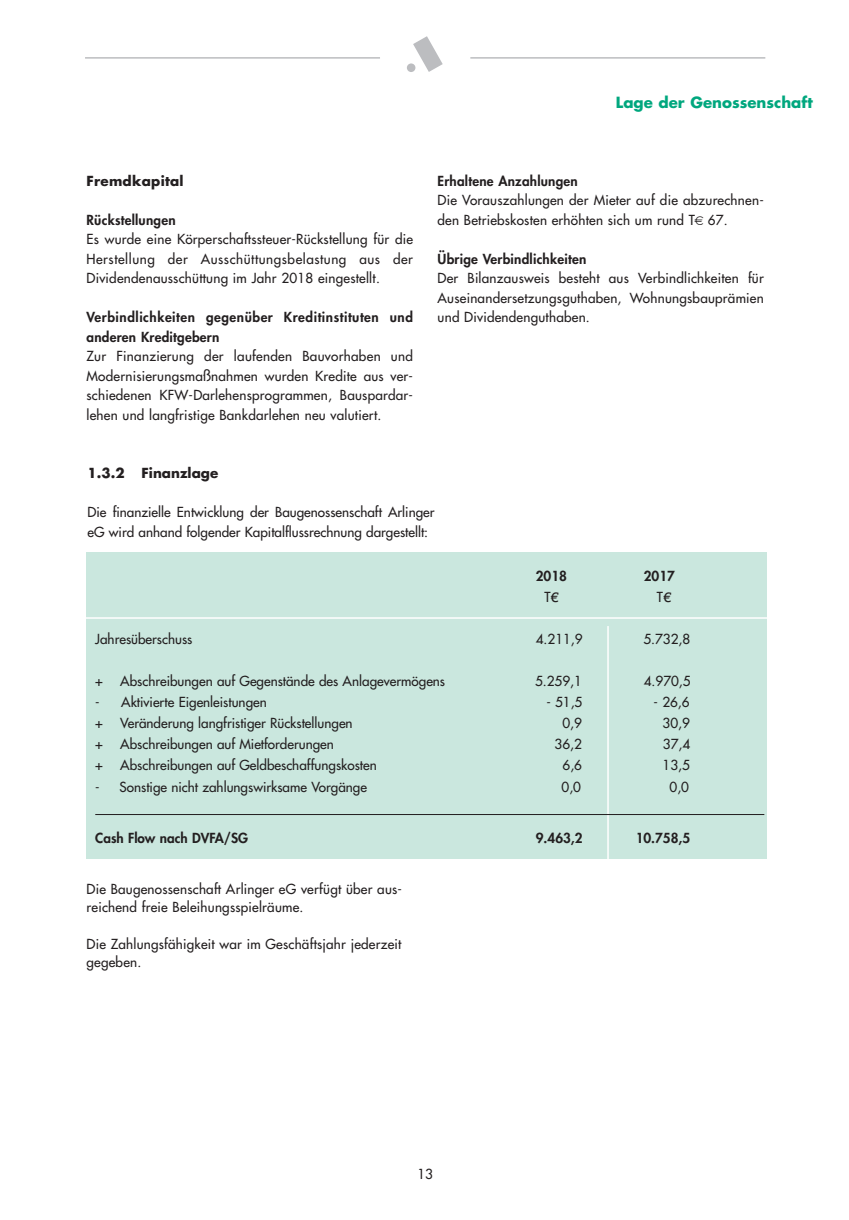
<style>
.page{position:relative;width:849px;height:1220px;background:#fff}
.page>*{position:absolute;margin:0;border:0;box-sizing:border-box;transform-origin:0 0}
.t1{font:700 15px "Futura";color:#00a77e}
.t2{font:13.5px/19.5px "Futura";color:#231f20}
.t3{font:800 13.5px "Futura";letter-spacing:.015em;color:#231f20}
.t4{font:800 13.5px/19.5px "Futura";letter-spacing:.04em;color:#231f20}
.t5{font:700 13.5px "Futura";letter-spacing:.02em;color:#231f20}
.t6{font:700 13.5px "Futura";color:#231f20}
.s1{font-family:"Linotype Euro Font Ato F"}
</style>
<div class="page">
<svg style="left:413px;top:36px;width:30px;height:36px"></svg>
<div style="left:407px;top:63px;width:8px;height:9px;background:#bcbdc0;border-radius:50%"></div>
<hr style="left:85px;top:57px;width:295px;height:2px;background:#bcbdc0">
<hr style="left:470px;top:57px;width:295px;height:2px;background:#bcbdc0">
<div style="left:86px;top:552px;width:680px;height:307px;background:#cae7de"></div>
<hr style="left:77px;top:617px;width:699px;height:2px;background:#fff">
<hr style="left:607px;top:626px;width:2px;height:394px;background:#fff">
<hr style="left:95px;top:814px;width:669px;height:1px;background:#231f20">
<p class="t1" style="left:616px;top:95px;width:198px">Lage der Genossenschaft</p>
<p class="t5" style="left:87px;top:175px;width:99px">Fremdkapital</p>
<p class="t3" style="left:87px;top:213px;width:91px">Rückstellungen</p>
<p class="t2" style="left:87px;top:230px;width:328px;text-align:justify">Es wurde eine Körperschaftssteuer-Rückstellung für die Herstellung der Ausschüttungsbelastung aus der Dividendenausschüttung im Jahr 2018 eingestellt.</p>
<p class="t4" style="left:87px;top:309px;width:328px">Verbindlichkeiten gegenüber Kreditinstituten und anderen Kreditgebern</p>
<p class="t2" style="left:87px;top:347px;width:328px;text-align:justify">Zur Finanzierung der laufenden Bauvorhaben und Modernisierungsmaßnahmen wurden Kredite aus ver&shy;schiedenen KFW-Darlehensprogrammen, Bauspar dar - lehen und langfristige Bankdarlehen neu valutiert.</p>
<p class="t3" style="left:438px;top:174px;width:142px">Erhaltene Anzahlungen</p>
<p class="t2" style="left:438px;top:191px;width:328px">Die Vorauszahlungen der Mieter auf die abzurechnen&shy;den Betriebskosten erhöhten sich um rund T 67.</p>
<p class="t3" style="left:438px;top:252px;width:150px">Übrige Verbindlichkeiten</p>
<p class="t2" style="left:438px;top:269px;width:328px;text-align:justify">Der Bilanzausweis besteht aus Verbindlichkeiten für Auseinandersetzungsguthaben, Wohnungsbauprämien und Dividendenguthaben.</p>
<p class="t5" style="left:88px;top:467px;width:39px">1.3.2</p>
<p class="t6" style="left:142px;top:467px;width:78px">Finanzlage</p>
<p class="t2" style="left:88px;top:503px;width:349px">Die finanzielle Entwicklung der Baugenossenschaft Arlinger eG wird anhand folgender Kapitalflussrechnung dargestellt:</p>
<p class="t3" style="left:536px;top:570px;width:33px">2018</p>
<p class="t3" style="left:644px;top:570px;width:33px">2017</p>
<p class="t2" style="left:544px;top:588px;width:16px">T<span class="s1">e</span></p>
<p class="t2" style="left:657px;top:588px;width:16px">T<span class="s1">e</span></p>
<p class="t2" style="left:95px;top:630px;width:99px">Jahresüberschuss</p>
<p class="t2" style="left:536px;top:630px;width:48px">4.211,9</p>
<p class="t2" style="left:643px;top:630px;width:48px">5.732,8</p>
<p class="t2" style="left:95px;top:672px;width:9px">+</p>
<p class="t2" style="left:120px;top:672px;width:326px">Abschreibungen auf Gegenstände des Anlagevermögens</p>
<p class="t2" style="left:535px;top:672px;width:48px">5.259,1</p>
<p class="t2" style="left:644px;top:672px;width:48px">4.970,5</p>
<p class="t2" style="left:95px;top:693px;width:173px">- Aktivierte Eigenleistungen</p>
<p class="t2" style="left:546px;top:693px;width:38px">- 51,5</p>
<p class="t2" style="left:654px;top:693px;width:38px">- 26,6</p>
<p class="t2" style="left:95px;top:714px;width:9px">+</p>
<p class="t2" style="left:120px;top:714px;width:234px">Veränderung langfristiger Rückstellungen</p>
<p class="t2" style="left:562px;top:714px;width:21px">0,9</p>
<p class="t2" style="left:663px;top:714px;width:29px">30,9</p>
<p class="t2" style="left:95px;top:735px;width:9px">+</p>
<p class="t2" style="left:120px;top:735px;width:215px">Abschreibungen auf Mietforderungen</p>
<p class="t2" style="left:555px;top:735px;width:29px">36,2</p>
<p class="t2" style="left:663px;top:735px;width:29px">37,4</p>
<p class="t2" style="left:95px;top:756px;width:9px">+</p>
<p class="t2" style="left:120px;top:756px;width:258px">Abschreibungen auf Geldbeschaffungskosten</p>
<p class="t2" style="left:563px;top:756px;width:21px">6,6</p>
<p class="t2" style="left:663px;top:756px;width:29px">13,5</p>
<p class="t2" style="left:95px;top:777px;width:273px">- Sonstige nicht zahlungswirksame Vorgänge</p>
<p class="t2" style="left:562px;top:777px;width:21px">0,0</p>
<p class="t2" style="left:670px;top:777px;width:21px">0,0</p>
<p class="t3" style="left:95px;top:831px;width:155px">Cash Flow nach DVFA/SG</p>
<p class="t3" style="left:536px;top:831px;width:48px">9.463,2</p>
<p class="t3" style="left:636px;top:831px;width:56px">10.758,5</p>
<p class="t2" style="left:87px;top:880px;width:317px;line-height:18.5px">Die Baugenossenschaft Arlinger eG verfügt über aus&shy;reichend freie Beleihungsspielräume.</p>
<p class="t2" style="left:87px;top:935px;width:316px;line-height:18.5px">Die Zahlungsfähigkeit war im Geschäftsjahr jederzeit gegeben.</p>
<p class="t2" style="left:417px;top:1164px;width:17px">13</p>
</div>
